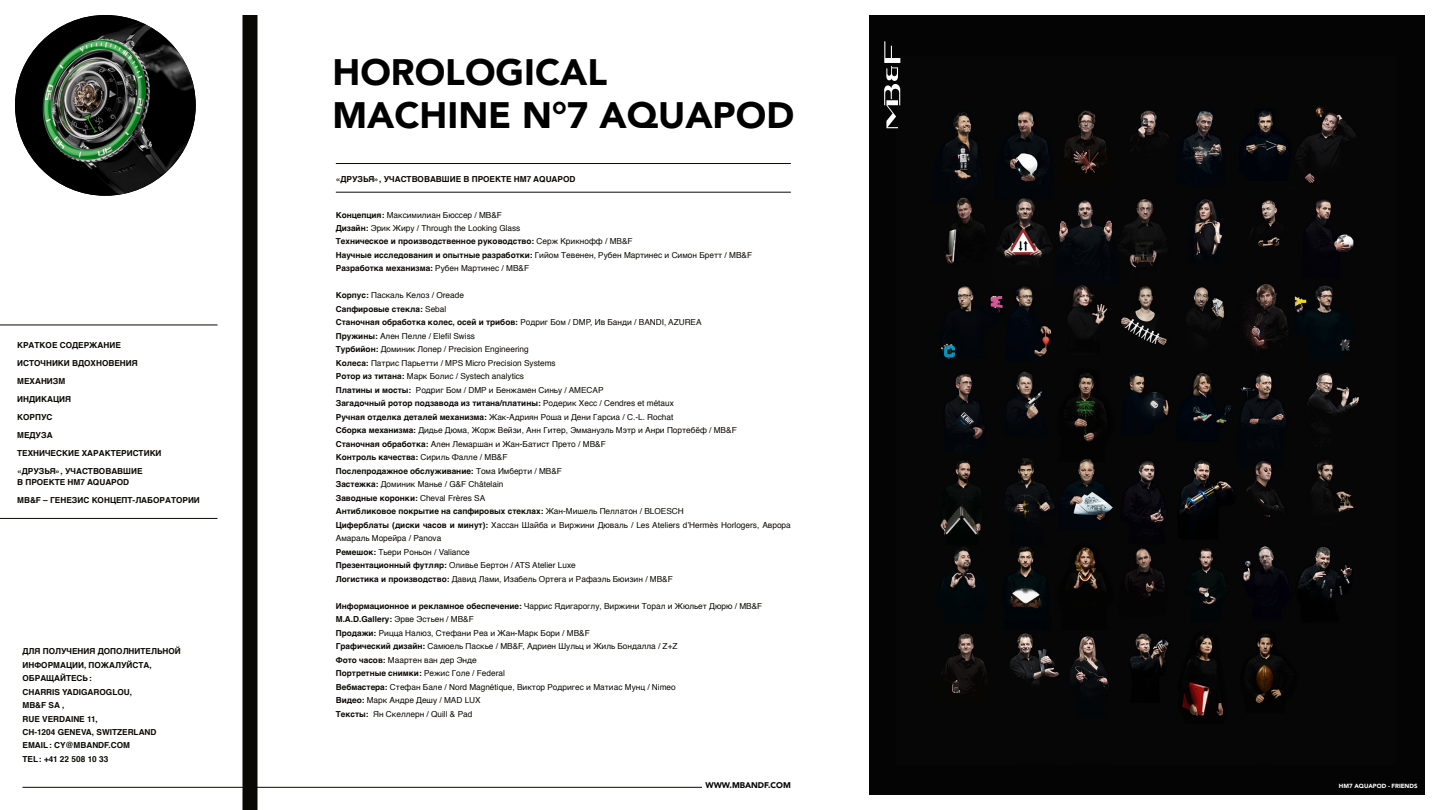
<style>
.page{position:relative;width:1440px;height:810px;background:#fff}
.page>*{position:absolute;margin:0;border:0;box-sizing:border-box;transform-origin:0 0}
.t1{font:900 36.75px/42.8px "Avenir";color:#000}
.t2{font:8.25px/13.5px "Helvetica";color:#0b0904}
.t3{font:700 8.25px/18px "Helvetica";color:#0b0904}
.t4{font:900 8.25px "Avenir";color:#000}
.t5{font:900 6px "Avenir";color:#fff}
.s1{font-weight:700}
</style>
<div class="page">
<hr style="left:22px;top:787px;width:680px;height:1px;background:#0b0904">
<hr style="left:336px;top:163px;width:455px;height:1px;background:#0b0904">
<img style="left:15px;top:15px;width:181px;height:181px;border-radius:90px">
<div style="left:242px;top:15px;width:15px;height:795px;background:#0b0904"></div>
<hr style="left:0;top:325px;width:218px;height:1px;background:#0b0904">
<hr style="left:0;top:518px;width:218px;height:1px;background:#0b0904">
<hr style="left:336px;top:192px;width:455px;height:1px;background:#0b0904">
<div style="left:869px;top:15px;width:556px;height:780px;background:#040404"></div>
<img style="left:897px;top:58px;width:462px;height:658px">
<svg style="left:884px;top:41px;width:16px;height:87px"></svg>
<p class="t3" style="left:17px;top:336px;width:146px">КРАТКОЕ СОДЕРЖАНИЕ<br>ИСТОЧНИКИ ВДОХНОВЕНИЯ<br>МЕХАНИЗМ<br>ИНДИКАЦИЯ<br>КОРПУС<br>МЕДУЗА<br>ТЕХНИЧЕСКИЕ ХАРАКТЕРИСТИКИ «ДРУЗЬЯ», УЧАСТВОВАВШИЕ</p>
<p class="t3" style="left:17px;top:473px;width:184px">В ПРОЕКТЕ HM7 AQUAPOD<br>MB&amp;F – ГЕНЕЗИС КОНЦЕПТ-ЛАБОРАТОРИИ</p>
<p class="t3" style="left:22px;top:644px;width:160px;line-height:13.5px">ДЛЯ ПОЛУЧЕНИЯ ДОПОЛНИТЕЛЬНОЙ<br>ИНФОРМАЦИИ, ПОЖАЛУЙСТА,<br>ОБРАЩАЙТЕСЬ:<br>CHARRIS YADIGAROGLOU,<br>MB&amp;F SA ,<br>RUE VERDAINE 11,<br>CH-1204 GENEVA, SWITZERLAND<br>EMAIL: CY@MBANDF.COM<br>TEL: +41 22 508 10 33</p>
<h1 class="t1" style="left:332px;top:50px;width:463px">HOROLOGICAL<br>MACHINE N°7 AQUAPOD</h1>
<p class="t3" style="left:336px;top:170px;width:241px">«ДРУЗЬЯ», УЧАСТВОВАВШИЕ В ПРОЕКТЕ HM7 AQUAPOD</p>
<p class="t2" style="left:336px;top:208px;width:418px"><span class="s1">Концепция:</span> Максимилиан Бюссер / MB&amp;F<br><span class="s1">Дизайн:</span> Эрик Жиру / Through the Looking Glass<br><span class="s1">Техническое и производственное руководство:</span> Серж Крикнофф / MB&amp;F<br><span class="s1">Научные исследования и опытные разработки:</span> Гийом Тевенен, Рубен Мартинес и Симон Бретт / MB&amp;F <span class="s1">Разработка механизма:</span> Рубен Мартинес / MB&amp;F</p>
<p class="t2" style="left:336px;top:289px;width:456px"><span class="s1">Корпус:</span> Паскаль Келоз / Oreade<br><span class="s1">Сапфировые стекла:</span> Sebal<br><span class="s1">Станочная обработка колес, осей и трибов:</span> Родриг Бом / DMP, Ив Банди / BANDI, AZUREA<br><span class="s1">Пружины:</span> Ален Пелле / Elefil Swiss<br><span class="s1">Турбийон:</span> Доминик Лопер / Precision Engineering<br><span class="s1">Колеса:</span> Патрис Парьетти / MPS Micro Precision Systems<br><span class="s1">Ротор из титана:</span> Марк Болис / Systech analytics<br><span class="s1">Платины и мосты:</span> Родриг Бом / DMP и Бенжамен Синьу / AMECAP<br><span class="s1">Загадочный ротор подзавода из титана/платины:</span> Родерик Хесс / Cendres et métaux<br><span class="s1">Ручная отделка деталей механизма:</span> Жак-Адриян Роша и Дени Гарсиа / C.-L. Rochat<br><span class="s1">Сборка механизма:</span> Дидье Дюма, Жорж Вейзи, Анн Гитер, Эммануэль Мэтр и Анри Портебёф / MB&amp;F<br><span class="s1">Станочная обработка:</span> Ален Лемаршан и Жан-Батист Прето / MB&amp;F<br><span class="s1">Контроль качества:</span> Сириль Фалле / MB&amp;F<br><span class="s1">Послепродажное обслуживание:</span> Тома Имберти / MB&amp;F<br><span class="s1">Застежка:</span> Доминик Манье / G&amp;F Châtelain<br><span class="s1">Заводные коронки:</span> Cheval Frères SA<br><span class="s1">Антибликовое покрытие на сапфировых стеклах:</span> Жан-Мишель Пеллатон / BLOESCH<br><span class="s1">Циферблаты (диски часов и минут):</span> Хассан Шайба и Виржини Дюваль / Les Ateliers d’Hermès Horlogers, Аврора Амараль Морейра / Panova<br><span class="s1">Ремешок:</span> Тьери Роньон / Valiance<br><span class="s1">Презентационный футляр:</span> Оливье Бертон / ATS Atelier Luxe<br><span class="s1">Логистика и производство:</span> Давид Лами, Изабель Ортега и Рафаэль Бюизин / MB&amp;F</p>
<p class="t2" style="left:336px;top:600px;width:428px"><span class="s1">Информационное и рекламное обеспечение:</span> Чаррис Ядигароглу, Виржини Торал и Жюльет Дюрю / MB&amp;F <span class="s1">M.A.D.Gallery:</span> Эрве Эстьен / MB&amp;F<br><span class="s1">Продажи:</span> Рицца Налюз, Стефани Реа и Жан-Марк Бори / MB&amp;F<br><span class="s1">Графический дизайн:</span> Самюель Паскье / MB&amp;F, Адриен Шульц и Жиль Бондалла / Z+Z<br><span class="s1">Фото часов:</span> Маартен ван дер Энде<br><span class="s1">Портретные снимки:</span> Режис Голе / Federal<br><span class="s1">Вебмастера:</span> Стефан Бале / Nord Magnétique, Виктор Родригес и Матиас Мунц / Nimeo<br><span class="s1">Видео:</span> Марк Андре Дешу / MAD LUX<br><span class="s1">Тексты:</span> Ян Скеллерн / Quill &amp; Pad</p>
<p class="t4" style="left:705px;top:778px;width:87px">WWW.MBANDF.COM</p>
<p class="t5" style="left:1339px;top:780px;width:80px">HM7 AQUAPOD - FRIENDS</p>
</div>
